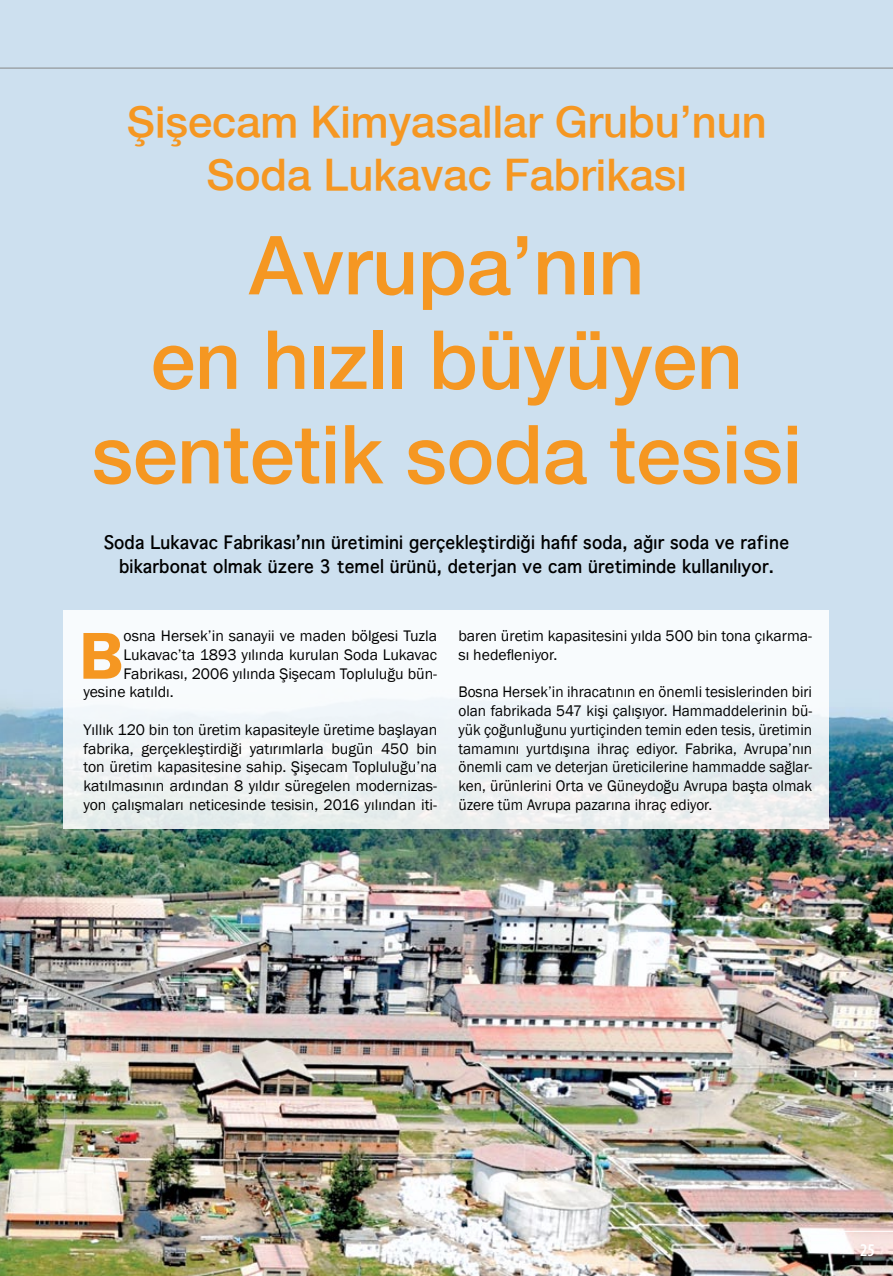
<style>
.page{position:relative;width:893px;height:1276px;background:#fff}
.page>*{position:absolute;margin:0;border:0;box-sizing:border-box;transform-origin:0 0}
.t1{font:81.45px/94.5px "Helvetica Neue X Medium";color:#f59722;text-align:center}
.t2{font:600 68.55px "Franklin Gothic";color:#f59722}
.t3{font:43.5px/52.5px "Helvetica Neue X Medium";color:#f59722;text-align:center}
.t4{font:700 18px/24px "Thonburi";color:#000;text-align:center;scale:.96 1}
.t5{font:600 condensed 18px "Myriad Pro";color:#fff}
.t6{font:15.75px/18.8px "Franklin Gothic";color:#000;text-align:justify}
</style>
<div class="page">
<img style="left:0;top:0;width:893px;height:1276px">
<div style="left:64px;top:610px;width:765px;height:219px;background:linear-gradient(to bottom,#fbfeff,#e8edee)"></div>
<hr style="left:0;top:68px;width:893px;height:1px;background:#858787">
<hr style="left:839px;top:1231px;width:54px;height:1px;background:#fff">
<h3 class="t3" style="left:127px;top:95px;width:641px">Şişecam Kimyasallar Grubu’nun<br>Soda Lukavac Fabrikası</h3>
<h1 class="t1" style="left:92px;top:217px;width:712px">Avrupa’nın<br>en hızlı büyüyen sentetik soda tesisi</h1>
<p class="t4" style="left:104px;top:530px;width:716px">Soda Lukavac Fabrikası’nın üretimini gerçekleştirdiği hafif soda, ağır soda ve rafine bikarbonat olmak üzere 3 temel ürünü, deterjan ve cam üretiminde kullanılıyor.</p>
<h2 class="t2" style="left:79px;top:613px;width:46px">B</h2>
<p class="t6" style="left:124px;top:627px;width:315px">osna Hersek’in sanayii ve maden bölgesi Tuzla</p>
<p class="t6" style="left:124px;top:645px;width:315px">Lukavac’ta 1893 yılında kurulan Soda Lukavac</p>
<p class="t6" style="left:124px;top:664px;width:315px">Fabrikası, 2006 yılında Şişecam Topluluğu bün-</p>
<p class="t6" style="left:83px;top:683px;width:92px">yesine katıldı.</p>
<p class="t6" style="left:83px;top:720px;width:355px">Yıllık 120 bin ton üretim kapasiteyle üretime başlayan fabrika, gerçekleştirdiği yatırımlarla bugün 450 bin ton üretim kapasitesine sahip. Şişecam Topluluğu’na katılmasının ardından 8 yıldır süregelen modernizas&shy;yon çalışmaları neticesinde tesisin, 2016 yılından iti-</p>
<p class="t6" style="left:458px;top:627px;width:355px">baren üretim kapasitesini yılda 500 bin tona çıkarma&shy;sı hedefleniyor.</p>
<p class="t6" style="left:458px;top:683px;width:355px">Bosna Hersek’in ihracatının en önemli tesislerinden biri olan fabrikada 547 kişi çalışıyor. Hammaddelerinin bü&shy;yük çoğunluğunu yurtiçinden temin eden tesis, üretimin tamamını yurtdışına ihraç ediyor. Fabrika, Avrupa’nın önemli cam ve deterjan üreticilerine hammadde sağlar&shy;ken, ürünlerini Orta ve Güneydoğu Avrupa başta olmak üzere tüm Avrupa pazarına ihraç ediyor.</p>
<p class="t5" style="left:860px;top:1239px;width:16px">25</p>
</div>
